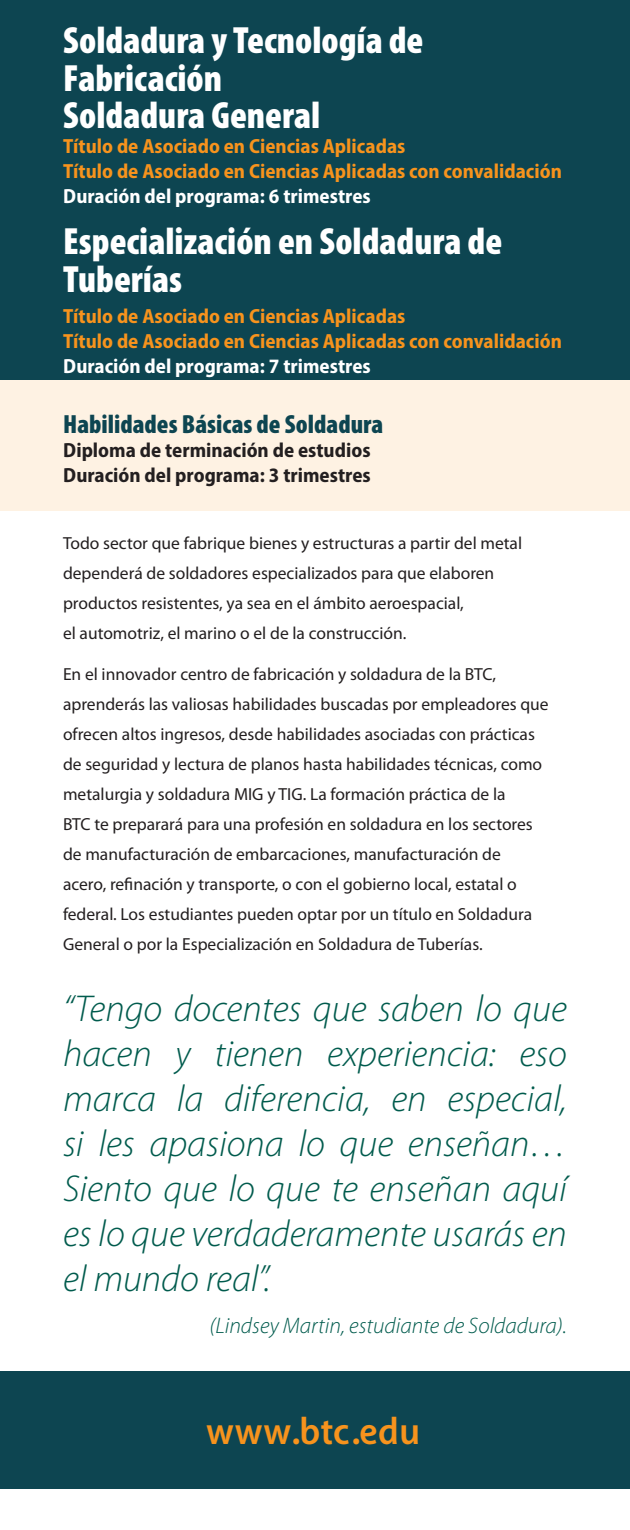
<style>
.page{position:relative;width:630px;height:1530px;background:#fff}
.page>*{position:absolute;margin:0;border:0;box-sizing:border-box;transform-origin:0 0}
.Description_of_Progr{font:italic 600 38.5px "Myriad Pro";color:#f7931d}
.t1{font:900 condensed 38px/37.5px "Myriad Pro";color:#fff}
.BODY{font:italic 300 37.5px/45px "Myriad Pro";color:#005b4d;text-align:justify}
.t2{font:900 condensed 26.5px "Myriad Pro";color:#0d4551}
.BODY-2{font:italic 300 22.5px "Myriad Pro";color:#005b4d}
.t3{font:700 semi-condensed 20.5px "Myriad Pro";color:#f7931d}
.DEGREE-DETAIL{font:700 semi-condensed 20.5px "Myriad Pro";color:#fff}
.t4{font:700 semi-condensed 20.5px "Myriad Pro";color:#231f20}
.Body{font:17.5px/30px "Myriad Pro";color:#231f20}
.s1{font-style:normal}
</style>
<div class="page">
<hr style="left:0;top:1086px;width:1px;height:285px;background:#0d4551">
<div style="left:0;top:380px;width:630px;height:131px;background:#fef2e3"></div>
<div style="left:0;top:0;width:630px;height:380px;background:#0d4551"></div>
<div style="left:0;top:1371px;width:630px;height:118px;background:#0d4551"></div>
<p class="t1" style="left:63px;top:21px;width:362px">Soldadura y Tecnología de<br>Fabricación</p>
<p class="t1" style="left:63px;top:96px;width:259px">Soldadura General</p>
<p class="t3" style="left:63px;top:133px;width:344px">Título de Asociado en Ciencias Aplicadas</p>
<p class="t3" style="left:63px;top:158px;width:500px">Título de Asociado en Ciencias Aplicadas con convalidación</p>
<p class="DEGREE-DETAIL" style="left:63px;top:183px;width:309px">Duración del programa: 6 trimestres</p>
<p class="t1" style="left:63px;top:222px;width:441px">Especialización en Soldadura de<br>Tuberías</p>
<p class="t3" style="left:63px;top:303px;width:344px">Título de Asociado en Ciencias Aplicadas</p>
<p class="t3" style="left:63px;top:328px;width:500px">Título de Asociado en Ciencias Aplicadas con convalidación</p>
<p class="DEGREE-DETAIL" style="left:63px;top:353px;width:309px">Duración del programa: 7 trimestres</p>
<p class="t2" style="left:63px;top:407px;width:322px">Habilidades Básicas de Soldadura</p>
<p class="t4" style="left:63px;top:437px;width:309px">Diploma de terminación de estudios</p>
<p class="t4" style="left:63px;top:462px;width:309px">Duración del programa: 3 trimestres</p>
<p class="Body" style="left:63px;top:528px;width:461px">Todo sector que fabrique bienes y estructuras a partir del metal dependerá de soldadores especializados para que elaboren productos resistentes, ya sea en el ámbito aeroespacial,<br>el automotriz, el marino o el de la construcción.</p>
<p class="Body" style="left:63px;top:659px;width:487px">En el innovador centro de fabricación y soldadura de la BTC, aprenderás las valiosas habilidades buscadas por empleadores que ofrecen altos ingresos, desde habilidades asociadas con prácticas de seguridad y lectura de planos hasta habilidades técnicas, como metalurgia y soldadura MIG y TIG. La formación práctica de la<br>BTC te preparará para una profesión en soldadura en los sectores de manufacturación de embarcaciones, manufacturación de<br>acero, refinación y transporte, o con el gobierno local, estatal o federal. Los estudiantes pueden optar por un título en Soldadura General o por la Especialización en Soldadura de Tuberías.</p>
<p class="BODY" style="left:63px;top:986px;width:506px">“Tengo docentes que saben lo que hacen y tienen experiencia: eso marca la diferencia, en especial, si les apasiona lo que enseñan… Siento que lo que te enseñan aquí es lo que verdaderamente usarás en el mundo real”.</p>
<p class="BODY-2" style="left:209px;top:1312px;width:359px">(Lindsey Martin, estudiante de Soldadura).</p>
<p class="Description_of_Progr" style="left:208px;top:1407px;width:224px">www<span class="s1">.</span>btc<span class="s1">.</span>edu</p>
</div>
